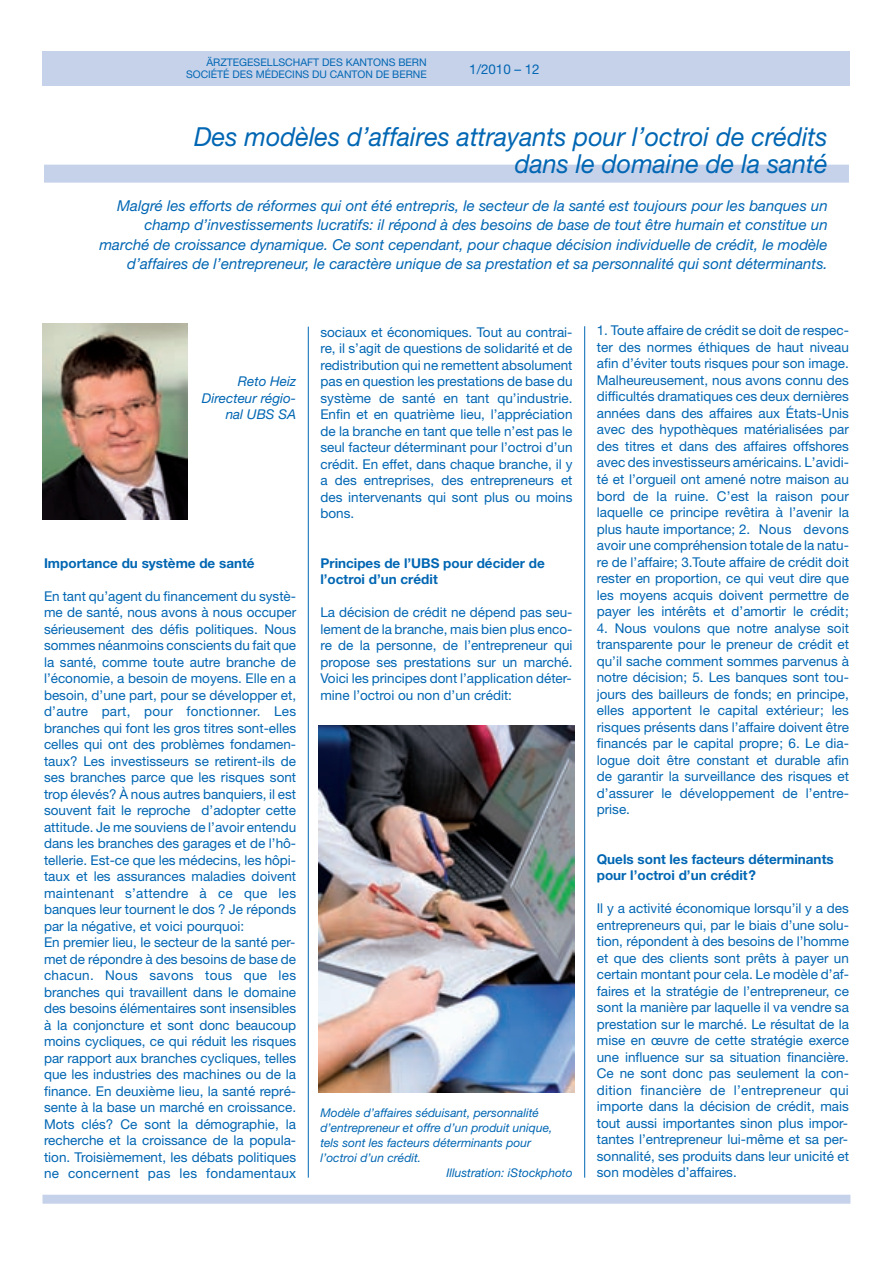
<style>
.page{position:relative;width:893px;height:1263px;background:#fff}
.page>*{position:absolute;margin:0;border:0;box-sizing:border-box;transform-origin:0 0}
.t1{font:italic 26.25px/27px "Helvetica Neue";color:#0166b3;text-align:right;scale:.96 1}
.t2{font:italic 15px/19.5px "Helvetica Neue";color:#0166b3;text-align:right}
.t3{font:13.5px/16.5px "Helvetica Neue";color:#0166b3;text-align:justify}
.t4{font:700 13.5px/16.5px "Helvetica Neue";color:#0166b3}
.t5{font:italic 13.5px/16.5px "Helvetica Neue";color:#0166b3;text-align:right}
.t6{font:italic 12px "Helvetica Neue";color:#0166b3}
.t7{font:10.5px/12px "Helvetica Neue";color:#0166b3;text-align:right}
</style>
<div class="page">
<div style="left:43px;top:1195px;width:807px;height:9px;background:#c6d2ea"></div>
<div style="left:43px;top:51px;width:807px;height:34px;background:#c6d2ea"></div>
<hr style="left:308px;top:327px;width:1px;height:851px;background:#0166b3">
<hr style="left:584px;top:326px;width:1px;height:852px;background:#0166b3">
<div style="left:44px;top:165px;width:805px;height:18px;background:#c6d2ea"></div>
<img style="left:43px;top:324px;width:144px;height:195px">
<img style="left:319px;top:725px;width:255px;height:368px">
<p class="t7" style="left:186px;top:57px;width:242px">ÄRZTEGESELLSCHAFT DES KANTONS BERN<br>SOCIÉTÉ DES MÉDECINS DU CANTON DE BERNE</p>
<p class="t3" style="left:469px;top:62px;width:72px">1/2010 – 12</p>
<h1 class="t1" style="left:194px;top:126px;width:661px">Des modèles d’affaires attrayants pour l’octroi de crédits dans le domaine de la santé</h1>
<p class="t2" style="left:99px;top:197px;width:730px">Malgré les efforts de réformes qui ont été entrepris, le secteur de la santé est toujours pour les banques un champ d’investissements lucratifs: il répond à des besoins de base de tout être humain et constitue un marché de croissance dynamique. Ce sont cependant, pour chaque décision individuelle de crédit, le modèle d’affaires de l’entrepreneur, le caractère unique de sa prestation et sa personnalité qui sont déterminants.</p>
<p class="t5" style="left:202px;top:374px;width:96px">Reto Heiz<br>Directeur régio&shy;nal UBS SA</p>
<p class="t4" style="left:44px;top:556px;width:212px">Importance du système de santé</p>
<p class="t3" style="left:44px;top:589px;width:254px;text-align:left">En tant qu’agent du financement du systè&shy;me de santé, nous avons à nous occuper sérieusement des défis politiques. Nous sommes néanmoins conscients du fait que la santé, comme toute autre branche de l’économie, a besoin de moyens. Elle en a besoin, d’une part, pour se développer et, d’autre part, pour fonctionner. Les branches qui font les gros titres sont-elles celles qui ont des problèmes fondamen&shy;taux? Les investisseurs se retirent-ils de ses branches parce que les risques sont trop élevés? À nous autres banquiers, il est souvent fait le reproche d’adopter cette attitude. Je me souviens de l’avoir entendu dans les branches des garages et de l’hô&shy;tellerie. Est-ce que les médecins, les hôpi&shy;taux et les assurances maladies doivent maintenant s’attendre à ce que les banques leur tournent le dos ? Je réponds par la négative, et voici pourquoi:<br>En premier lieu, le secteur de la santé per&shy;met de répondre à des besoins de base de chacun. Nous savons tous que les branches qui travaillent dans le domaine des besoins élémentaires sont insensibles à la conjoncture et sont donc beaucoup moins cycliques, ce qui réduit les risques par rapport aux branches cycliques, telles que les industries des machines ou de la finance. En deuxième lieu, la santé repré&shy;sente à la base un marché en croissance.<br>Mots clés? Ce sont la démographie, la recherche et la croissance de la popula&shy;tion. Troisièmement, les débats politiques ne concernent pas les fondamentaux</p>
<p class="t3" style="left:320px;top:325px;width:254px">sociaux et économiques. Tout au contrai&shy;re, il s’agit de questions de solidarité et de redistribution qui ne remettent absolument pas en question les prestations de base du système de santé en tant qu’industrie.<br>Enfin et en quatrième lieu, l’appréciation de la branche en tant que telle n’est pas le seul facteur déterminant pour l’octroi d’un crédit. En effet, dans chaque branche, il y a des entreprises, des entrepreneurs et des intervenants qui sont plus ou moins bons.</p>
<p class="t4" style="left:320px;top:556px;width:226px">Principes de l’UBS pour décider de l’octroi d’un crédit</p>
<p class="t3" style="left:320px;top:605px;width:254px">La décision de crédit ne dépend pas seu&shy;lement de la branche, mais bien plus enco&shy;re de la personne, de l’entrepreneur qui propose ses prestations sur un marché.<br>Voici les principes dont l’application déter&shy;mine l’octroi ou non d’un crédit:</p>
<p class="t6" style="left:320px;top:1108px;width:220px">Modèle d’affaires séduisant, personnalité</p>
<p class="t6" style="left:320px;top:1123px;width:234px">d’entrepreneur et offre d’un produit unique,</p>
<p class="t6" style="left:320px;top:1138px;width:212px">tels sont les facteurs déterminants pour</p>
<p class="t6" style="left:320px;top:1153px;width:102px">l’octroi d’un crédit.</p>
<p class="t6" style="left:446px;top:1168px;width:128px">Illustration: iStockphoto</p>
<p class="t3" style="left:597px;top:324px;width:254px">1. Toute affaire de crédit se doit de respec&shy;ter des normes éthiques de haut niveau afin d’éviter touts risques pour son image.<br>Malheureusement, nous avons connu des difficultés dramatiques ces deux dernières années dans des affaires aux États-Unis avec des hypothèques matérialisées par des titres et dans des affaires offshores avec des investisseurs américains. L’avidi&shy;té et l’orgueil ont amené notre maison au bord de la ruine. C’est la raison pour laquelle ce principe revêtira à l’avenir la plus haute importance; 2. Nous devons avoir une compréhension totale de la natu&shy;re de l’affaire; 3.Toute affaire de crédit doit rester en proportion, ce qui veut dire que les moyens acquis doivent permettre de payer les intérêts et d’amortir le crédit;</p>
<p class="t3" style="left:597px;top:621px;width:254px">4. Nous voulons que notre analyse soit transparente pour le preneur de crédit et qu’il sache comment sommes parvenus à notre décision; 5. Les banques sont tou&shy;jours des bailleurs de fonds; en principe, elles apportent le capital extérieur; les risques présents dans l’affaire doivent être financés par le capital propre; 6. Le dia&shy;logue doit être constant et durable afin de garantir la surveillance des risques et d’assurer le développement de l’entre&shy;prise.</p>
<p class="t4" style="left:597px;top:852px;width:238px">Quels sont les facteurs déterminants pour l’octroi d’un crédit?</p>
<p class="t3" style="left:597px;top:901px;width:254px">Il y a activité économique lorsqu’il y a des entrepreneurs qui, par le biais d’une solu&shy;tion, répondent à des besoins de l’homme et que des clients sont prêts à payer un certain montant pour cela. Le modèle d’af&shy;faires et la stratégie de l’entrepreneur, ce sont la manière par laquelle il va vendre sa prestation sur le marché. Le résultat de la mise en œuvre de cette stratégie exerce une influence sur sa situation financière.<br>Ce ne sont donc pas seulement la con&shy;dition financière de l’entrepreneur qui importe dans la décision de crédit, mais tout aussi importantes sinon plus impor&shy;tantes l’entrepreneur lui-même et sa per&shy;sonnalité, ses produits dans leur unicité et son modèles d’affaires.</p>
</div>
